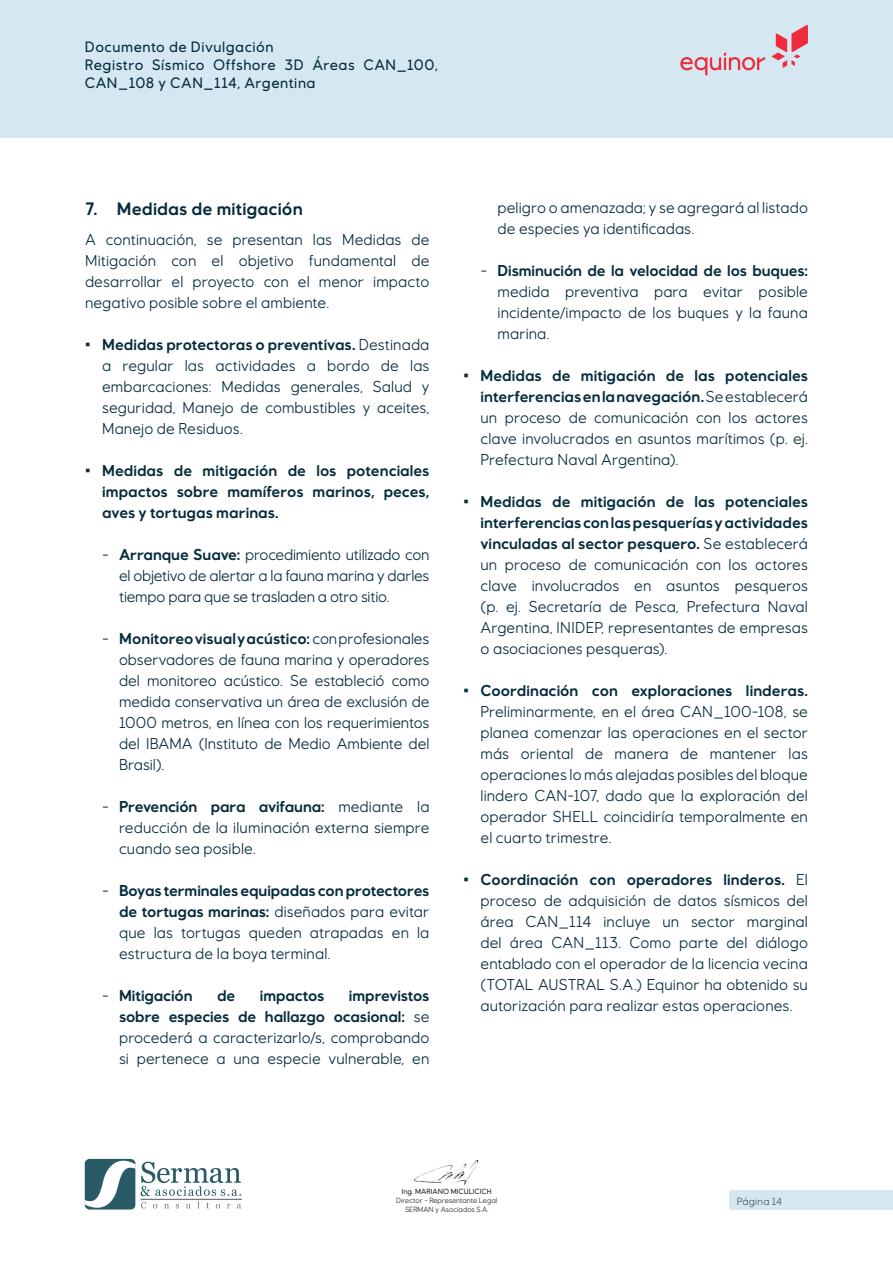
<style>
.page{position:relative;width:893px;height:1263px;background:#fff}
.page>*{position:absolute;margin:0;border:0;box-sizing:border-box;transform-origin:0 0}
.mellomtitler{font:700 18px "Equinor";letter-spacing:.01em;color:#072d3d}
.body_text{font:15.75px/21px "Equinor";letter-spacing:.005em;color:#072d3d;text-align:justify}
.body_text-2{font:700 15.75px/21px "Equinor";color:#072d3d;text-align:justify}
.t1{font:500 15px/18px "Equinor";letter-spacing:.035em;color:#072d3d}
.t2{font:10.5px "Equinor";letter-spacing:.025em;color:#435969}
.t3{font:7.5px/9px "Equinor";color:#231f20;text-align:center}
.t4{font:500 7.5px "Equinor";color:#231f20}
.s1{font-weight:700}
.s2{font-weight:400}
</style>
<div class="page">
<div style="left:729px;top:1191px;width:164px;height:19px;background:#d5e8f1"></div>
<hr style="left:141px;top:1199px;width:101px;height:1px;background:#76787b">
<svg style="left:85px;top:1159px;width:156px;height:50px"></svg>
<img style="left:415px;top:1160px;width:63px;height:25px">
<div style="left:0;top:0;width:893px;height:138px;background:#d5e8f1"></div>
<svg style="left:772px;top:25px;width:36px;height:43px"></svg>
<svg style="left:680px;top:53px;width:85px;height:22px"></svg>
<p class="t1" style="left:85px;top:37px;width:355px">Documento de Divulgación<br>Registro Sísmico Offshore 3D Áreas CAN_100,<br>CAN_108 y CAN_114, Argentina</p>
<p class="mellomtitler" style="left:85px;top:198px;width:219px">7. Medidas de mitigación</p>
<p class="body_text" style="left:85px;top:229px;width:346px">A continuación, se presentan las Medidas de Mitigación con el objetivo fundamental de desarrollar el proyecto con el menor impacto negativo posible sobre el ambiente.</p>
<p class="body_text" style="left:102px;top:334px;width:329px;text-indent:-17px">• <span class="s1">Medidas protectoras o preventivas.</span> Destinada a regular las actividades a bordo de las embarcaciones: Medidas generales, Salud y seguridad, Manejo de combustibles y aceites, Manejo de Residuos.</p>
<p class="body_text-2" style="left:102px;top:460px;width:329px;text-indent:-17px"><span class="s2">•</span> Medidas de mitigación de los potenciales impactos sobre mamíferos marinos, peces, aves y tortugas marinas.</p>
<p class="body_text" style="left:119px;top:544px;width:312px;text-indent:-17px">- <span class="s1">Arranque Suave:</span> procedimiento utilizado con el objetivo de alertar a la fauna marina y darles tiempo para que se trasladen a otro sitio.</p>
<p class="body_text" style="left:119px;top:628px;width:312px;text-indent:-17px">- <span class="s1">Monitoreo visual y acústico:</span> con profesionales observadores de fauna marina y operadores del monitoreo acústico. Se estableció como medida conservativa un área de exclusión de 1000 metros, en línea con los requerimientos del IBAMA (Instituto de Medio Ambiente del Brasil).</p>
<p class="body_text" style="left:119px;top:796px;width:312px;text-indent:-17px">- <span class="s1">Prevención para avifauna:</span> mediante la reducción de la iluminación externa siempre cuando sea posible.</p>
<p class="body_text" style="left:119px;top:880px;width:312px;text-indent:-17px">- <span class="s1">Boyas terminales equipadas con protectores de tortugas marinas:</span> diseñados para evitar que las tortugas queden atrapadas en la estructura de la boya terminal.</p>
<p class="body_text-2" style="left:102px;top:985px;width:92px"><span class="s2">-</span> Mitigación</p>
<p class="body_text-2" style="left:217px;top:985px;width:20px">de</p>
<p class="body_text-2" style="left:260px;top:985px;width:66px">impactos</p>
<p class="body_text" style="left:119px;top:985px;width:312px;text-indent:230px"><span class="s1">imprevistos sobre especies de hallazgo ocasional:</span> se procederá a caracterizarlo/s, comprobando si pertenece a una especie vulnerable, en</p>
<p class="body_text" style="left:497px;top:197px;width:312px">peligro o amenazada; y se agregará al listado de especies ya identificadas.</p>
<p class="body_text" style="left:497px;top:260px;width:312px;text-indent:-17px">- <span class="s1">Disminución de la velocidad de los buques: </span>medida preventiva para evitar posible incidente/impacto de los buques y la fauna marina.</p>
<p class="body_text" style="left:480px;top:365px;width:329px;text-indent:-17px">• <span class="s1">Medidas de mitigación de las potenciales interferencias en la navegación.</span> Se establecerá un proceso de comunicación con los actores clave involucrados en asuntos marítimos (p. ej.<br>Prefectura Naval Argentina).</p>
<p class="body_text" style="left:480px;top:491px;width:329px;text-indent:-17px">• <span class="s1">Medidas de mitigación de las potenciales interferencias con las pesquerías y actividades vinculadas al sector pesquero.</span> Se establecerá un proceso de comunicación con los actores clave involucrados en asuntos pesqueros (p. ej. Secretaría de Pesca, Prefectura Naval Argentina, INIDEP, representantes de empresas o asociaciones pesqueras).</p>
<p class="body_text" style="left:480px;top:680px;width:329px;text-indent:-17px">• <span class="s1">Coordinación con exploraciones linderas.<br></span>Preliminarmente, en el área CAN_100-108, se planea comenzar las operaciones en el sector más oriental de manera de mantener las operaciones lo más alejadas posibles del bloque lindero CAN-107, dado que la exploración del operador SHELL coincidiría temporalmente en el cuarto trimestre.</p>
<p class="body_text" style="left:480px;top:869px;width:329px;text-indent:-17px">• <span class="s1">Coordinación con operadores linderos.</span> El proceso de adquisición de datos sísmicos del área CAN_114 incluye un sector marginal del área CAN_113. Como parte del diálogo entablado con el operador de la licencia vecina (TOTAL AUSTRAL S.A.) Equinor ha obtenido su autorización para realizar estas operaciones.</p>
<p class="t4" style="left:402px;top:1187px;width:92px">Ing. MARIANO MICULICICH</p>
<p class="t3" style="left:396px;top:1196px;width:103px">Director - Representante Legal<br>SERMAN y Asociados S.A.</p>
<p class="t2" style="left:737px;top:1195px;width:47px">Página 14</p>
</div>
